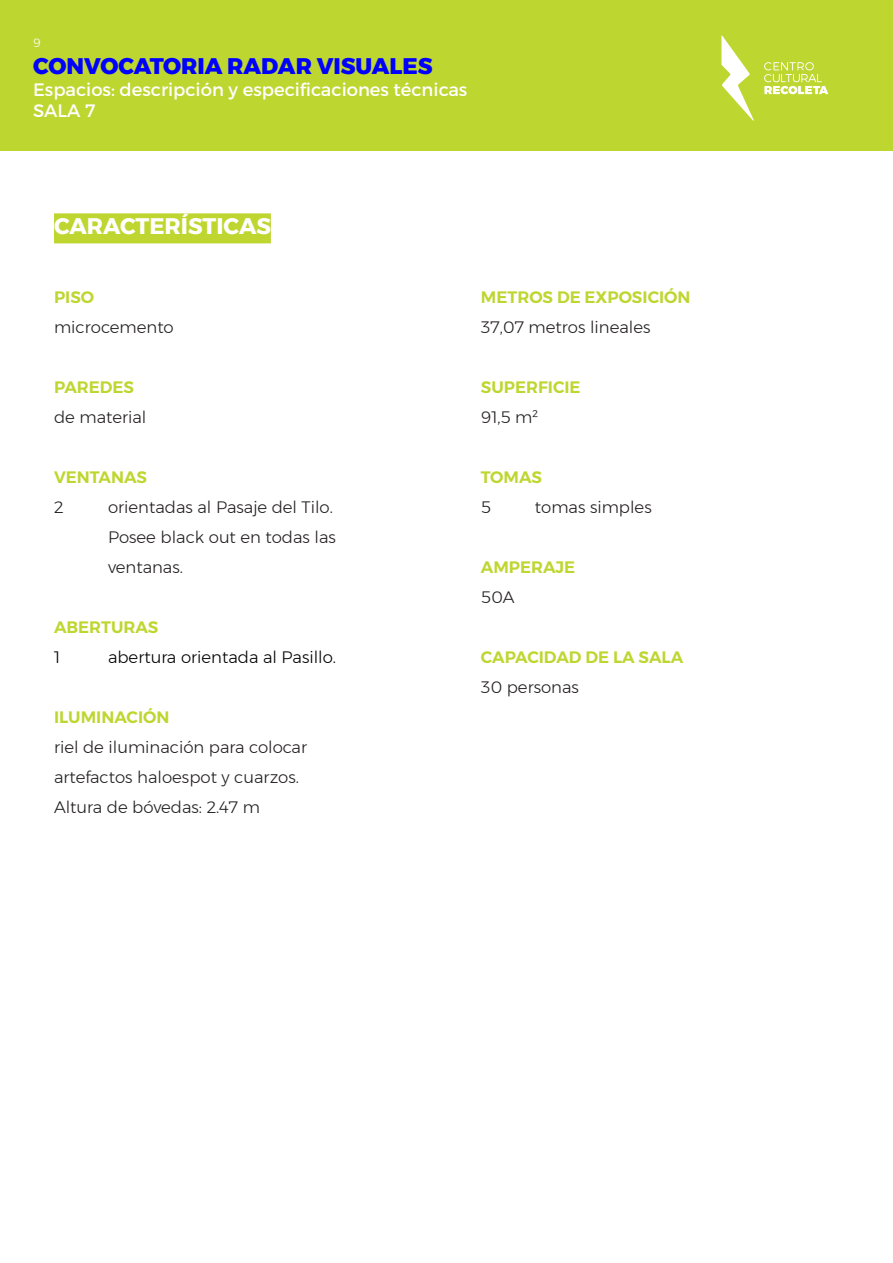
<style>
.page{position:relative;width:893px;height:1263px;background:#fff}
.page>*{position:absolute;margin:0;border:0;box-sizing:border-box;transform-origin:0 0}
.t1{font:800 22.5px "Montserrat";color:#0001fc}
.Fecha{font:700 22.5px "Montserrat";color:#fff}
.t2{font:18px "Montserrat";color:#fff}
.t3{font:300 16.5px "Montserrat";color:#231f20}
.t4{font:600 16.5px "Montserrat";color:#bfd630}
.t5{font:300 16.5px "Montserrat";color:#000}
.t6{font:300 12px "Montserrat";color:#fff}
</style>
<div class="page">
<div style="left:0;top:0;width:893px;height:151px;background:#bed630"></div>
<svg style="left:721px;top:35px;width:33px;height:86px"></svg>
<svg style="left:764px;top:62px;width:64px;height:32px"></svg>
<div style="left:54px;top:213px;width:217px;height:30px;background:#bfd630"></div>
<p class="t6" style="left:33px;top:34px;width:9px">9</p>
<p class="t1" style="left:33px;top:48px;width:401px">CONVOCATORIA RADAR VISUALES</p>
<p class="t2" style="left:33px;top:78px;width:436px">Espacios: descripción y especificaciones técnicas</p>
<p class="t2" style="left:33px;top:100px;width:64px">SALA 7</p>
<p class="Fecha" style="left:54px;top:208px;width:218px">CARACTERÍSTICAS</p>
<p class="t4" style="left:54px;top:284px;width:42px">PISO</p>
<p class="t3" style="left:54px;top:314px;width:121px">microcemento</p>
<p class="t4" style="left:54px;top:374px;width:82px">PAREDES</p>
<p class="t3" style="left:54px;top:404px;width:94px">de material</p>
<p class="t4" style="left:54px;top:464px;width:95px">VENTANAS</p>
<p class="t3" style="left:54px;top:494px;width:11px">2</p>
<p class="t3" style="left:108px;top:494px;width:226px">orientadas al Pasaje del Tilo.</p>
<p class="t3" style="left:108px;top:524px;width:229px">Posee black out en todas las</p>
<p class="t3" style="left:108px;top:554px;width:77px">ventanas.</p>
<p class="t4" style="left:54px;top:614px;width:106px">ABERTURAS</p>
<p class="t5" style="left:54px;top:644px;width:7px">1</p>
<p class="t5" style="left:108px;top:644px;width:230px">abertura orientada al Pasillo.</p>
<p class="t4" style="left:54px;top:704px;width:117px">ILUMINACIÓN</p>
<p class="t3" style="left:54px;top:734px;width:255px">riel de iluminación para colocar</p>
<p class="t3" style="left:54px;top:764px;width:246px">artefactos haloespot y cuarzos.</p>
<p class="t3" style="left:54px;top:794px;width:207px">Altura de bóvedas: 2.47 m</p>
<p class="t4" style="left:481px;top:284px;width:211px">METROS DE EXPOSICIÓN</p>
<p class="t3" style="left:481px;top:314px;width:171px">37,07 metros lineales</p>
<p class="t4" style="left:481px;top:374px;width:101px">SUPERFICIE</p>
<p class="t3" style="left:481px;top:404px;width:59px">91,5 m²</p>
<p class="t4" style="left:481px;top:464px;width:63px">TOMAS</p>
<p class="t3" style="left:481px;top:494px;width:12px">5</p>
<p class="t3" style="left:535px;top:494px;width:118px">tomas simples</p>
<p class="t4" style="left:481px;top:554px;width:96px">AMPERAJE</p>
<p class="t3" style="left:481px;top:584px;width:35px">50A</p>
<p class="t4" style="left:481px;top:644px;width:204px">CAPACIDAD DE LA SALA</p>
<p class="t3" style="left:481px;top:674px;width:100px">30 personas</p>
</div>
